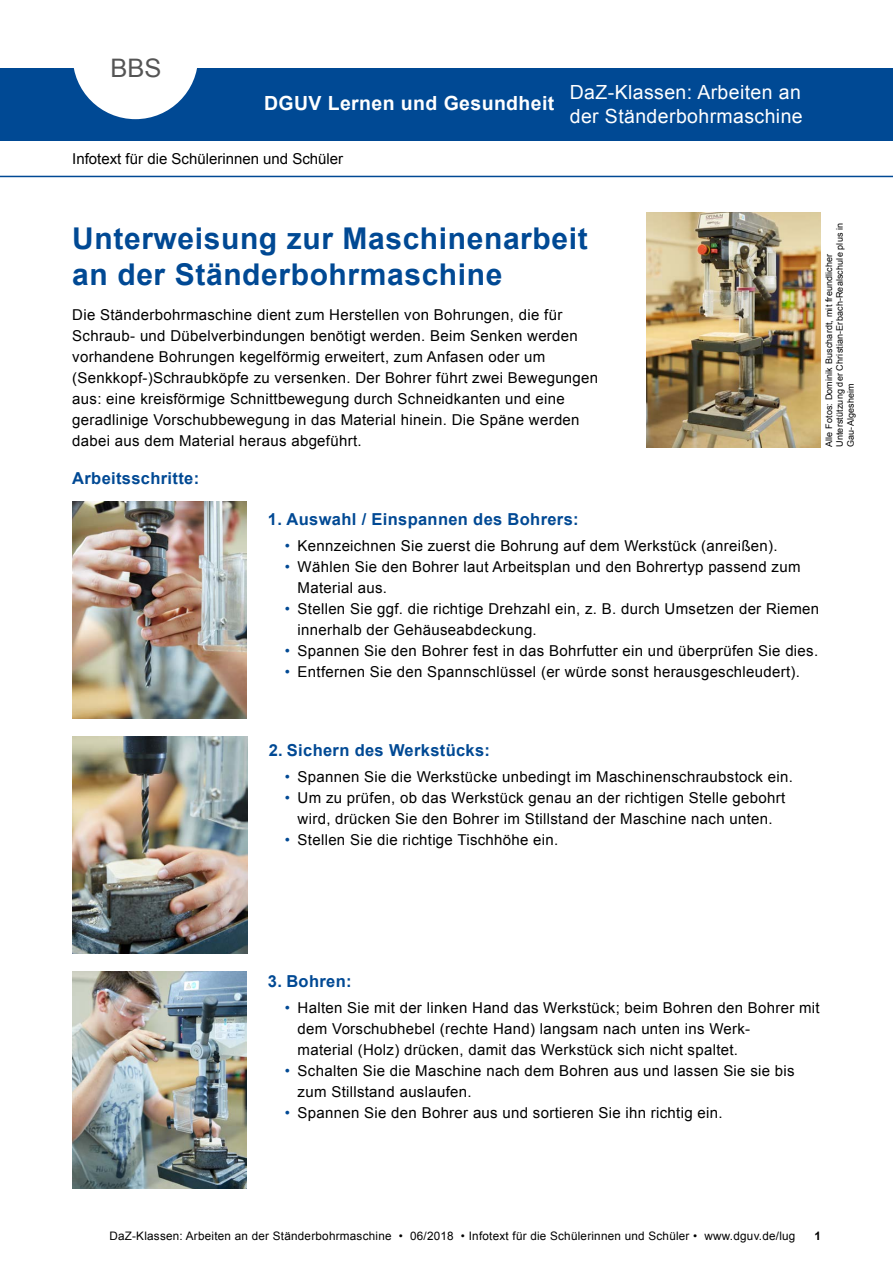
<style>
.page{position:relative;width:893px;height:1263px;background:#fff}
.page>*{position:absolute;margin:0;border:0;box-sizing:border-box;transform-origin:0 0}
.t1{font:700 30px/36.2px "Arial";letter-spacing:.02em;color:#004994}
.t2{font:25.5px "Arial";color:#555}
.t3{font:19.5px/23.4px "Arial";letter-spacing:.02em;color:#fff}
.t4{font:700 19.5px "Arial";letter-spacing:.02em;color:#fff}
.t5{font:700 16.5px "Arial";letter-spacing:.02em;color:#004994}
.t6{font:15px/21px "Arial";letter-spacing:.02em;color:#000}
.t7{font:15px "Arial";color:#000}
.t8{font:11.7px "Arial";letter-spacing:.02em;color:#000}
.t9{font:700 11.7px "Arial";color:#000}
.t10{font:9px/10.8px "Arial";letter-spacing:.015em;color:#000}
.s1{color:#004994}
</style>
<div class="page">
<div style="left:0;top:68px;width:893px;height:72px;background:#004994"></div>
<svg style="left:73px;top:68px;width:124px;height:51px"></svg>
<hr style="left:0;top:176px;width:893px;height:1px;background:#004994">
<img style="left:646px;top:213px;width:175px;height:235px">
<img style="left:72px;top:502px;width:175px;height:217px">
<img style="left:73px;top:737px;width:174px;height:217px">
<img style="left:72px;top:972px;width:175px;height:216px">
<h2 class="t2" style="left:110px;top:51px;width:53px">BBS</h2>
<h3 class="t4" style="left:264px;top:90px;width:292px">DGUV Lernen und Gesundheit</h3>
<h3 class="t3" style="left:570px;top:81px;width:234px">DaZ-Klassen: Arbeiten an der Ständerbohrmaschine</h3>
<p class="t7" style="left:72px;top:149px;width:272px">Infotext für die Schülerinnen und Schüler</p>
<h1 class="t1" style="left:72px;top:221px;width:517px">Unterweisung zur Maschinenarbeit an der Ständerbohrmaschine</h1>
<p class="t6" style="left:72px;top:305px;width:527px">Die Ständerbohrmaschine dient zum Herstellen von Bohrungen, die für Schraub- und Dübelverbindungen benötigt werden. Beim Senken werden vorhandene Bohrungen kegelförmig erweitert, zum Anfasen oder um (Senkkopf-)Schraubköpfe zu versenken. Der Bohrer führt zwei Bewegungen aus: eine kreisförmige Schnittbewegung durch Schneidkanten und eine geradlinige Vorschubbewegung in das Material hinein. Die Späne werden dabei aus dem Material heraus abgeführt.</p>
<p class="t5" style="left:72px;top:467px;width:128px">Arbeitsschritte:</p>
<p class="t10" style="left:824px;top:447px;width:226px;rotate:-90deg">Alle Fotos: Dominik Buschardt, mit freundlicher<br>Unterstützung der Christian-Erbach-Realschule plus in<br>Gau-Algesheim</p>
<p class="t5" style="left:268px;top:508px;width:312px">1. Auswahl / Einspannen des Bohrers:</p>
<p class="t6" style="left:285px;top:535px;width:494px"><span class="s1">•</span> Kennzeichnen Sie zuerst die Bohrung auf dem Werkstück (anreißen).</p>
<p class="t6" style="left:298px;top:556px;width:504px;text-indent:-13px"><span class="s1">•</span> Wählen Sie den Bohrer laut Arbeitsplan und den Bohrertyp passend zum<br>Material aus.</p>
<p class="t6" style="left:298px;top:598px;width:523px;text-indent:-13px"><span class="s1">•</span> Stellen Sie ggf. die richtige Drehzahl ein, z. B. durch Umsetzen der Riemen innerhalb der Gehäuseabdeckung.</p>
<p class="t6" style="left:285px;top:640px;width:535px"><span class="s1">•</span> Spannen Sie den Bohrer fest in das Bohrfutter ein und überprüfen Sie dies.</p>
<p class="t6" style="left:285px;top:661px;width:517px"><span class="s1">•</span> Entfernen Sie den Spannschlüssel (er würde sonst herausgeschleudert).</p>
<p class="t5" style="left:269px;top:739px;width:223px">2. Sichern des Werkstücks:</p>
<p class="t6" style="left:285px;top:766px;width:510px"><span class="s1">•</span> Spannen Sie die Werkstücke unbedingt im Maschinenschraubstock ein.</p>
<p class="t6" style="left:285px;top:787px;width:502px;text-align:center"><span class="s1">•</span> Um zu prüfen, ob das Werkstück genau an der richtigen Stelle gebohrt wird, drücken Sie den Bohrer im Stillstand der Maschine nach unten.</p>
<p class="t6" style="left:285px;top:829px;width:275px"><span class="s1">•</span> Stellen Sie die richtige Tischhöhe ein.</p>
<p class="t5" style="left:268px;top:970px;width:85px">3. Bohren:</p>
<p class="t6" style="left:298px;top:997px;width:524px;text-indent:-13px"><span class="s1">•</span> Halten Sie mit der linken Hand das Werkstück; beim Bohren den Bohrer mit dem Vorschubhebel (rechte Hand) langsam nach unten ins Werk-<br>material (Holz) drücken, damit das Werkstück sich nicht spaltet.</p>
<p class="t6" style="left:298px;top:1060px;width:498px;text-indent:-13px"><span class="s1">•</span> Schalten Sie die Maschine nach dem Bohren aus und lassen Sie sie bis zum Stillstand auslaufen.</p>
<p class="t6" style="left:285px;top:1102px;width:439px"><span class="s1">•</span> Spannen Sie den Bohrer aus und sortieren Sie ihn richtig ein.</p>
<p class="t8" style="left:109px;top:1228px;width:687px">DaZ-Klassen: Arbeiten an der Ständerbohrmaschine • 06/2018 • Infotext für die Schülerinnen und Schüler • www.dguv.de/lug</p>
<p class="t9" style="left:815px;top:1228px;width:8px">1</p>
</div>
